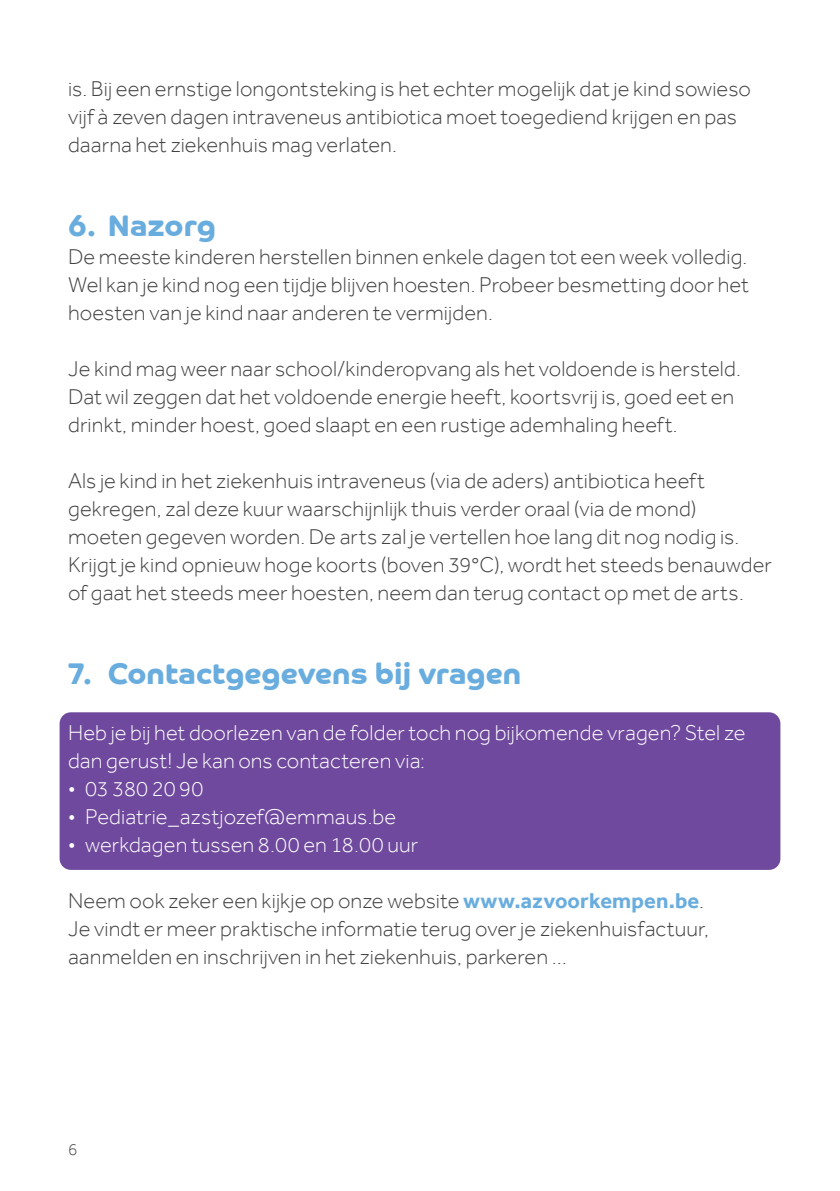
<style>
.page{position:relative;width:840px;height:1191px;background:#fff}
.page>*{position:absolute;margin:0;border:0;box-sizing:border-box;transform-origin:0 0}
.t1{font:700 30px "Co Headline";letter-spacing:.005em;color:#69addf}
.Broodtekst{font:300 22px/28px "Effra";letter-spacing:.005em;color:#414243}
.Broodtekst_wit_voor{font:300 22px/28px "Effra";letter-spacing:.005em;color:#fff}
.t2{font:300 17px "Effra";color:#414243}
.s1{font-weight:700;color:#69addf}
</style>
<div class="page">
<div style="left:60px;top:712px;width:720px;height:158px;background:#6f499d;border-radius:11px"></div>
<p class="Broodtekst" style="left:68px;top:75px;width:684px">is. Bij een ernstige longontsteking is het echter mogelijk dat je kind sowieso vijf à zeven dagen intraveneus antibiotica moet toegediend krijgen en pas daarna het ziekenhuis mag verlaten.</p>
<p class="t1" style="left:68px;top:209px;width:149px">6. Nazorg</p>
<p class="Broodtekst" style="left:68px;top:243px;width:682px;text-align:justify">De meeste kinderen herstellen binnen enkele dagen tot een week volledig.<br>Wel kan je kind nog een tijdje blijven hoesten. Probeer besmetting door het hoesten van je kind naar anderen te vermijden.</p>
<p class="Broodtekst" style="left:68px;top:355px;width:674px">Je kind mag weer naar school/kinderopvang als het voldoende is hersteld.<br>Dat wil zeggen dat het voldoende energie heeft, koortsvrij is, goed eet en drinkt, minder hoest, goed slaapt en een rustige ademhaling heeft.</p>
<p class="Broodtekst" style="left:68px;top:467px;width:705px">Als je kind in het ziekenhuis intraveneus (via de aders) antibiotica heeft gekregen, zal deze kuur waarschijnlijk thuis verder oraal (via de mond) moeten gegeven worden. De arts zal je vertellen hoe lang dit nog nodig is.<br>Krijgt je kind opnieuw hoge koorts (boven 39°C), wordt het steeds benauwder of gaat het steeds meer hoesten, neem dan terug contact op met de arts.</p>
<p class="t1" style="left:68px;top:657px;width:454px">7. Contactgegevens bij vragen</p>
<p class="Broodtekst_wit_voor" style="left:68px;top:719px;width:678px">Heb je bij het doorlezen van de folder toch nog bijkomende vragen? Stel ze dan gerust! Je kan ons contacteren via:</p>
<p class="Broodtekst_wit_voor" style="left:68px;top:775px;width:137px">• 03 380 20 90</p>
<p class="Broodtekst_wit_voor" style="left:68px;top:803px;width:329px">• Pediatrie_azstjozef@emmaus.be</p>
<p class="Broodtekst_wit_voor" style="left:68px;top:831px;width:351px">• werkdagen tussen 8.00 en 18.00 uur</p>
<p class="Broodtekst" style="left:68px;top:887px;width:642px">Neem ook zeker een kijkje op onze website <span class="s1">www.azvoorkempen.be</span>.<br>Je vindt er meer praktische informatie terug over je ziekenhuisfactuur, aanmelden en inschrijven in het ziekenhuis, parkeren …</p>
<p class="t2" style="left:68px;top:1140px;width:11px">6</p>
</div>
